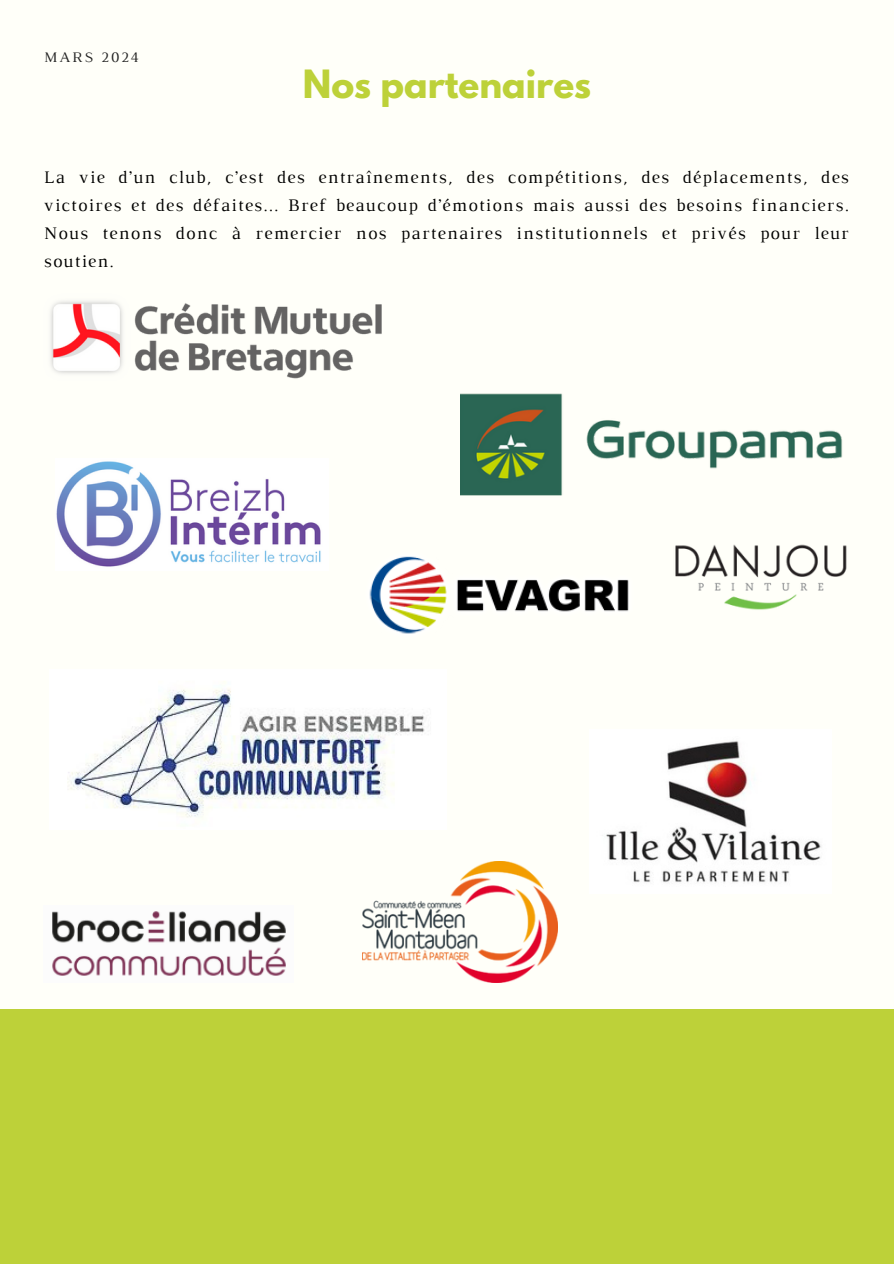
<style>
.page{position:relative;width:894px;height:1264px;background:#fff}
.page>*{position:absolute;margin:0;border:0;box-sizing:border-box;transform-origin:0 0}
.t1{font:700 34.5px "League Spartan";color:#bdd139}
.t2{font:18px/28.2px "Luthier";letter-spacing:.07em;color:#000;text-align:justify}
.t3{font:14.85px "Luthier";letter-spacing:.14em;color:#222}
</style>
<div class="page">
<div style="left:0;top:0;width:893px;height:1263px;background:#fffff9"></div>
<div style="left:0;top:1009px;width:893px;height:254px;background:#bdd139"></div>
<img style="left:460px;top:393px;width:383px;height:103px">
<img style="left:50px;top:301px;width:332px;height:78px">
<img style="left:56px;top:461px;width:265px;height:106px">
<img style="left:68px;top:690px;width:357px;height:127px">
<img style="left:52px;top:911px;width:234px;height:65px">
<img style="left:362px;top:861px;width:195px;height:121px">
<img style="left:606px;top:741px;width:215px;height:142px">
<img style="left:369px;top:556px;width:260px;height:78px">
<img style="left:675px;top:544px;width:172px;height:66px">
<p class="t3" style="left:44px;top:52px;width:97px">MARS 2024</p>
<h1 class="t1" style="left:303px;top:67px;width:290px">Nos partenaires</h1>
<h2 class="t2" style="left:44px;top:164px;width:806px">La vie d’un club, c’est des entraînements, des compétitions, des déplacements, des victoires et des défaites... Bref beaucoup d’émotions mais aussi des besoins financiers.<br>Nous tenons donc à remercier nos partenaires institutionnels et privés pour leur soutien.</h2>
</div>
